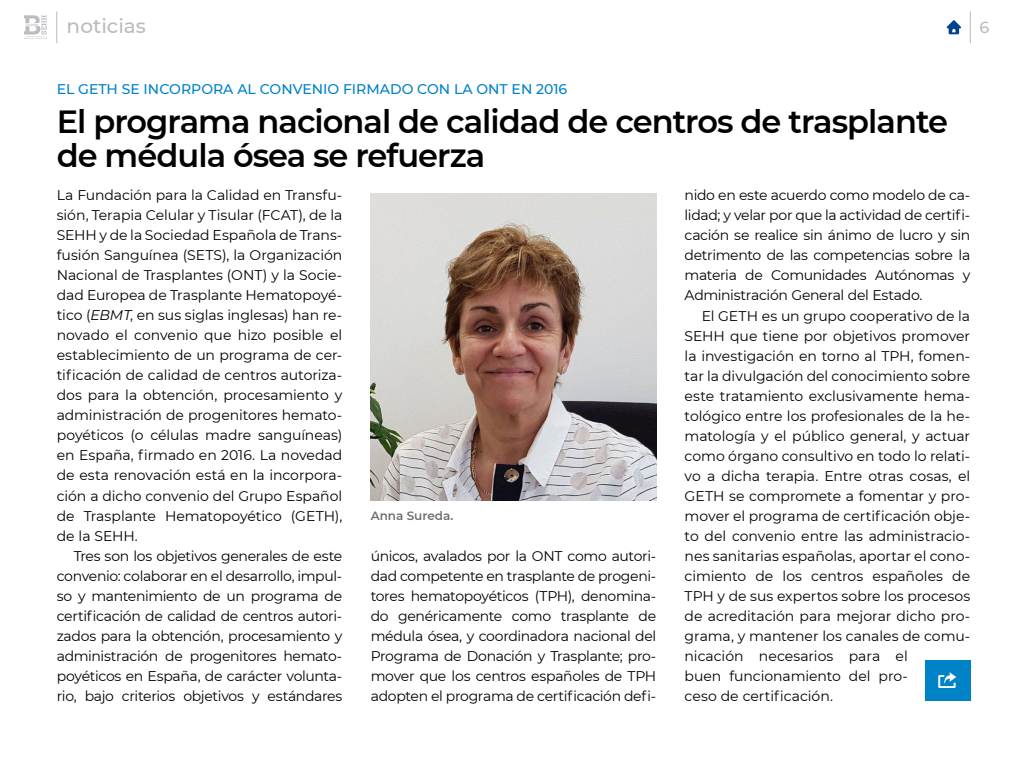
<style>
.page{position:relative;width:1027px;height:766px;background:#fff}
.page>*{position:absolute;margin:0;border:0;box-sizing:border-box;transform-origin:0 0}
.t1{font:600 32px/34px "Montserrat";letter-spacing:-.03em;color:#000}
.t2{font:26px "Modern Pictograms";color:#fff}
.t3{font:500 20px "Montserrat";color:#babcbf}
.t4{font:500 16px "Montserrat";color:#babcbf}
.t5{font:14px/20px "Montserrat";letter-spacing:-.005em;color:#000;text-align:justify}
.t6{font:500 14px "Montserrat";color:#0082c7}
.t7{font:600 12px "Montserrat";color:#6d6f72}
.s1{font-style:italic}
</style>
<div class="page">
<svg style="left:24px;top:15px;width:23px;height:24px"></svg>
<hr style="left:56px;top:11px;width:1px;height:32px;background:#babcbf">
<hr style="left:969px;top:11px;width:1px;height:32px;background:#babcbf">
<svg style="left:946px;top:20px;width:14px;height:14px"></svg>
<div style="left:924px;top:660px;width:45px;height:40px;background:#0082c7"></div>
<img style="left:370px;top:193px;width:286px;height:307px">
<h3 class="t3" style="left:67px;top:12px;width:81px">noticias</h3>
<p class="t4" style="left:979px;top:16px;width:11px">6</p>
<p class="t6" style="left:57px;top:79px;width:512px">EL GETH SE INCORPORA AL CONVENIO FIRMADO CON LA ONT EN 2016</p>
<h1 class="t1" style="left:57px;top:103px;width:892px">El programa nacional de calidad de centros de trasplante de médula ósea se refuerza</h1>
<p class="t5" style="left:57px;top:185px;width:287px">La Fundación para la Calidad en Transfu&shy;sión, Terapia Celular y Tisular (FCAT), de la SEHH y de la Sociedad Española de Trans&shy;fusión Sanguínea (SETS), la Organización Nacional de Trasplantes (ONT) y la Socie&shy;dad Europea de Trasplante Hematopoyé&shy;tico (<span class="s1">EBMT</span>, en sus siglas inglesas) han re&shy;novado el convenio que hizo posible el establecimiento de un programa de cer&shy;tificación de calidad de centros autoriza&shy;dos para la obtención, procesamiento y administración de progenitores hemato&shy;poyéticos (o células madre sanguíneas) en España, firmado en 2016. La novedad de esta renovación está en la incorpora&shy;ción a dicho convenio del Grupo Español de Trasplante Hematopoyético (GETH), de la SEHH.</p>
<p class="t5" style="left:57px;top:545px;width:287px;text-indent:17px">Tres son los objetivos generales de este convenio: colaborar en el desarrollo, impul&shy;so y mantenimiento de un programa de certificación de calidad de centros autori&shy;zados para la obtención, procesamiento y administración de progenitores hemato&shy;poyéticos en España, de carácter volunta&shy;rio, bajo criterios objetivos y estándares</p>
<p class="t5" style="left:370px;top:545px;width:287px">únicos, avalados por la ONT como autori&shy;dad competente en trasplante de progeni&shy;tores hematopoyéticos (TPH), denomina&shy;do genéricamente como trasplante de médula ósea, y coordinadora nacional del Programa de Donación y Trasplante; pro&shy;mover que los centros españoles de TPH adopten el programa de certificación defi-</p>
<p class="t7" style="left:370px;top:507px;width:84px">Anna Sureda.</p>
<p class="t5" style="left:684px;top:185px;width:287px">nido en este acuerdo como modelo de ca&shy;lidad; y velar por que la actividad de certifi&shy;cación se realice sin ánimo de lucro y sin detrimento de las competencias sobre la materia de Comunidades Autónomas y Administración General del Estado.</p>
<p class="t5" style="left:684px;top:305px;width:287px;text-align:left;text-indent:17px">El GETH es un grupo cooperativo de la SEHH que tiene por objetivos promover la investigación en torno al TPH, fomen&shy;tar la divulgación del conocimiento sobre este tratamiento exclusivamente hema&shy;tológico entre los profesionales de la he&shy;matología y el público general, y actuar como órgano consultivo en todo lo relati&shy;vo a dicha terapia. Entre otras cosas, el GETH se compromete a fomentar y pro&shy;mover el programa de certificación obje&shy;to del convenio entre las administracio&shy;nes sanitarias españolas, aportar el cono&shy;cimiento de los centros españoles de TPH y de sus expertos sobre los procesos de acreditación para mejorar dicho pro&shy;grama, y mantener los canales de comu&shy;nicación necesarios para el<br>buen funcionamiento del pro-<br>ceso de certificación.</p>
<h2 class="t2" style="left:935px;top:667px;width:25px">o</h2>
</div>
